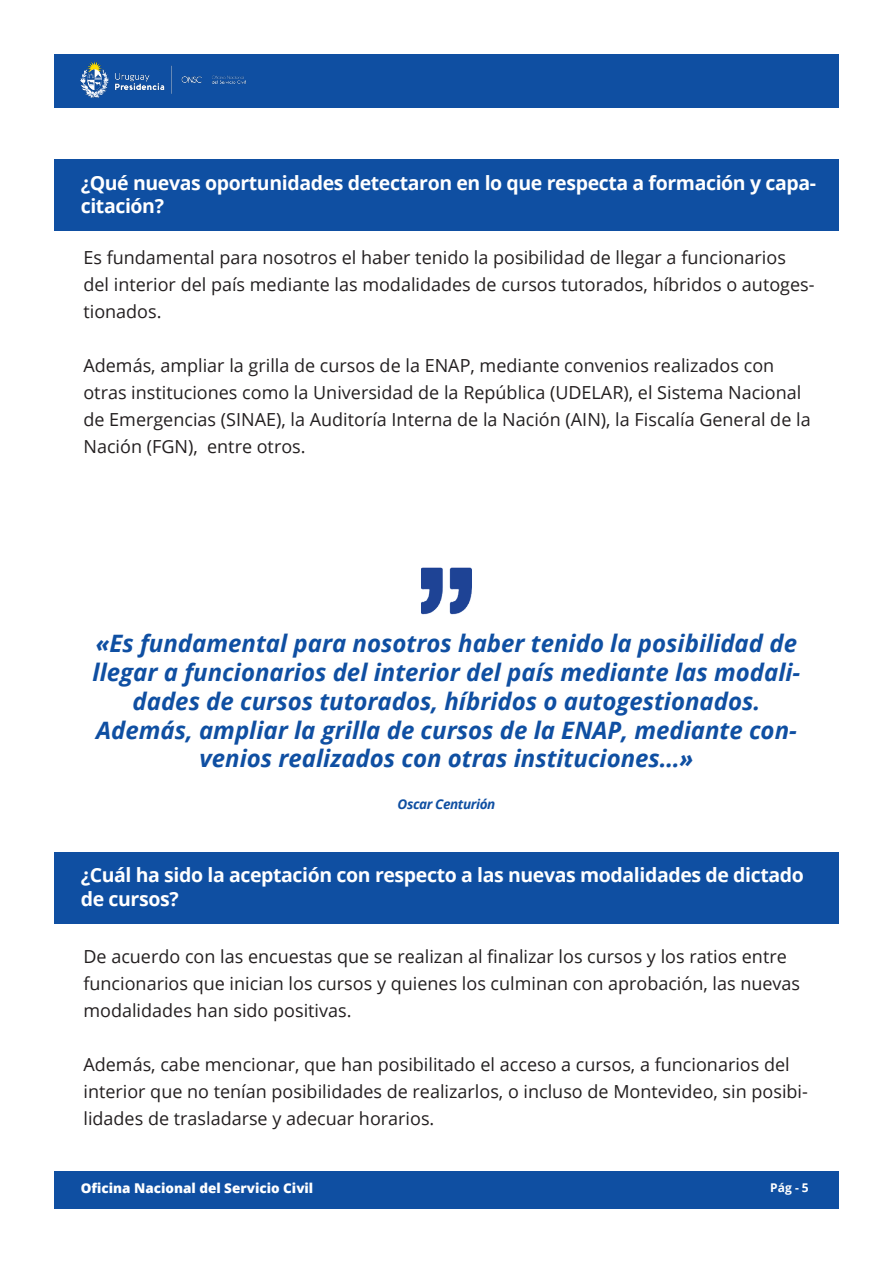
<style>
.page{position:relative;width:893px;height:1263px;background:#fff}
.page>*{position:absolute;margin:0;border:0;box-sizing:border-box;transform-origin:0 0}
.t1{font:italic 700 24px/28.8px "Open Sans";color:#0f4fa2;text-align:center}
.t2{font:700 19.5px/23.4px "Open Sans";letter-spacing:-.02em;color:#fff}
.t3{font:18px/27px "Open Sans";color:#231f20}
.t4{font:800 13.5px "Open Sans";color:#fff}
.t5{font:italic 700 13.5px "Open Sans";letter-spacing:-.03em;color:#0f4fa2}
.t6{font:700 12px "Open Sans";color:#fff}
</style>
<div class="page">
<div style="left:54px;top:1171px;width:785px;height:38px;background:#0f4fa2"></div>
<div style="left:54px;top:54px;width:785px;height:53px;background:#0f4fa2"></div>
<img style="left:81px;top:62px;width:164px;height:36px">
<div style="left:54px;top:160px;width:785px;height:71px;background:#0f4fa2"></div>
<div style="left:54px;top:852px;width:785px;height:71px;background:#0f4fa2"></div>
<img style="left:421px;top:567px;width:51px;height:48px">
<p class="t2" style="left:81px;top:171px;width:737px">¿Qué nuevas oportunidades detectaron en lo que respecta a formación y capa&shy;citación?</p>
<p class="t3" style="left:83px;top:243px;width:732px">Es fundamental para nosotros el haber tenido la posibilidad de llegar a funcionarios del interior del país mediante las modalidades de cursos tutorados, híbridos o autoges&shy;tionados.</p>
<p class="t3" style="left:83px;top:351px;width:729px">Además, ampliar la grilla de cursos de la ENAP, mediante convenios realizados con otras instituciones como la Universidad de la República (UDELAR), el Sistema Nacional de Emergencias (SINAE), la Auditoría Interna de la Nación (AIN), la Fiscalía General de la Nación (FGN), entre otros.</p>
<p class="t1" style="left:93px;top:628px;width:709px">«Es fundamental para nosotros haber tenido la posibilidad de llegar a funcionarios del interior del país mediante las modali&shy;dades de cursos tutorados, híbridos o autogestionados.</p>
<p class="t1" style="left:96px;top:715px;width:702px">Además, ampliar la grilla de cursos de la ENAP, mediante con&shy;venios realizados con otras instituciones…»</p>
<p class="t5" style="left:398px;top:794px;width:99px">Oscar Centurión</p>
<p class="t2" style="left:81px;top:863px;width:725px">¿Cuál ha sido la aceptación con respecto a las nuevas modalidades de dictado de cursos?</p>
<p class="t3" style="left:83px;top:942px;width:718px">De acuerdo con las encuestas que se realizan al finalizar los cursos y los ratios entre funcionarios que inician los cursos y quienes los culminan con aprobación, las nuevas modalidades han sido positivas.</p>
<p class="t3" style="left:83px;top:1050px;width:726px">Además, cabe mencionar, que han posibilitado el acceso a cursos, a funcionarios del interior que no tenían posibilidades de realizarlos, o incluso de Montevideo, sin posibi&shy;lidades de trasladarse y adecuar horarios.</p>
<p class="t4" style="left:81px;top:1178px;width:234px">Oficina Nacional del Servicio Civil</p>
<p class="t6" style="left:770px;top:1179px;width:40px">Pág - 5</p>
</div>
